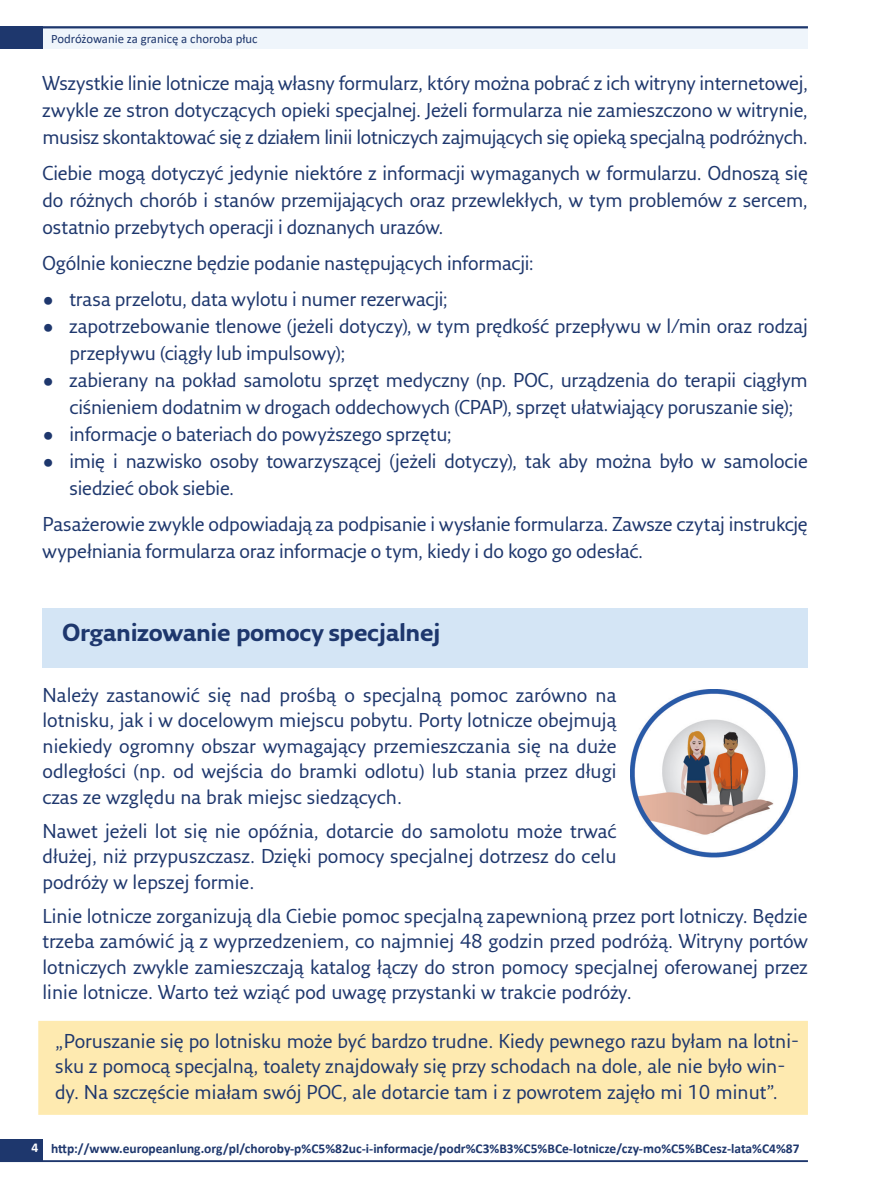
<style>
.page{position:relative;width:893px;height:1191px;background:#fff}
.page>*{position:absolute;margin:0;border:0;box-sizing:border-box;transform-origin:0 0}
.t1{font:700 24px "Fresco Sans Pro";letter-spacing:-.02em;color:#1e376d}
.H___B-head{font:19.5px/25.5px "Fresco Sans Pro";letter-spacing:-.005em;color:#1e376d;text-align:justify}
.t2{font:700 13.5px "Calibri";color:#1e376d}
.t3{font:12.75px "Calibri";color:#1e376d}
.s1{color:#fff}
</style>
<div class="page">
<div style="left:0;top:26px;width:808px;height:23px;background:#eff5fb"></div>
<div style="left:0;top:1138px;width:43px;height:23px;background:#1e376d"></div>
<div style="left:0;top:26px;width:43px;height:23px;background:#1e376d"></div>
<hr style="left:0;top:1160px;width:808px;height:2px;background:#1e376d">
<hr style="left:0;top:26px;width:808px;height:2px;background:#1e376d">
<div style="left:38px;top:1020px;width:770px;height:94px;background:#feeab0"></div>
<div style="left:43px;top:608px;width:765px;height:60px;background:#d4e5f5"></div>
<img style="left:630px;top:689px;width:168px;height:169px">
<p class="t3" style="left:51px;top:29px;width:208px">Podróżowanie za granicę a choroba płuc</p>
<p class="H___B-head" style="left:43px;top:69px;width:767px;line-height:27px">Wszystkie linie lotnicze mają własny formularz, który można pobrać z ich witryny internetowej, zwykle ze stron dotyczących opieki specjalnej. Jeżeli formularza nie zamieszczono w witrynie, musisz skontaktować się z działem linii lotniczych zajmujących się opieką specjalną podróżnych.</p>
<p class="H___B-head" style="left:43px;top:159px;width:767px;line-height:27px">Ciebie mogą dotyczyć jedynie niektóre z informacji wymaganych w formularzu. Odnoszą się do różnych chorób i stanów przemijających oraz przewlekłych, w tym problemów z sercem, ostatnio przebytych operacji i doznanych urazów.</p>
<p class="H___B-head" style="left:43px;top:250px;width:493px">Ogólnie konieczne będzie podanie następujących informacji:</p>
<p class="H___B-head" style="left:43px;top:286px;width:407px">• trasa przelotu, data wylotu i numer rezerwacji;</p>
<p class="H___B-head" style="left:70px;top:312px;width:740px;line-height:27px;text-indent:-27px">• zapotrzebowanie tlenowe (jeżeli dotyczy), w tym prędkość przepływu w l/min oraz rodzaj przepływu (ciągły lub impulsowy);</p>
<p class="H___B-head" style="left:70px;top:366px;width:740px;line-height:27px;text-indent:-27px">• zabierany na pokład samolotu sprzęt medyczny (np. POC, urządzenia do terapii ciągłym ciśnieniem dodatnim w drogach oddechowych (CPAP), sprzęt ułatwiający poruszanie się);</p>
<p class="H___B-head" style="left:43px;top:421px;width:411px">• informacje o bateriach do powyższego sprzętu;</p>
<p class="H___B-head" style="left:70px;top:447px;width:740px;line-height:27px;text-indent:-27px">• imię i nazwisko osoby towarzyszącej (jeżeli dotyczy), tak aby można było w samolocie siedzieć obok siebie.</p>
<p class="H___B-head" style="left:43px;top:510px;width:767px;line-height:27px">Pasażerowie zwykle odpowiadają za podpisanie i wysłanie formularza. Zawsze czytaj instrukcję wypełniania formularza oraz informacje o tym, kiedy i do kogo go odesłać.</p>
<p class="t1" style="left:62px;top:617px;width:380px">Organizowanie pomocy specjalnej</p>
<p class="H___B-head" style="left:43px;top:681px;width:576px">Należy zastanowić się nad prośbą o specjalną pomoc zarówno na lotnisku, jak i w docelowym miejscu pobytu. Porty lotnicze obejmują niekiedy ogromny obszar wymagający przemieszczania się na duże odległości (np. od wejścia do bramki odlotu) lub stania przez długi czas ze względu na brak miejsc siedzących.</p>
<p class="H___B-head" style="left:43px;top:817px;width:576px">Nawet jeżeli lot się nie opóźnia, dotarcie do samolotu może trwać dłużej, niż przypuszczasz. Dzięki pomocy specjalnej dotrzesz do celu podróży w lepszej formie.</p>
<p class="H___B-head" style="left:43px;top:902px;width:767px">Linie lotnicze zorganizują dla Ciebie pomoc specjalną zapewnioną przez port lotniczy. Będzie trzeba zamówić ją z wyprzedzeniem, co najmniej 48 godzin przed podróżą. Witryny portów lotniczych zwykle zamieszczają katalog łączy do stron pomocy specjalnej oferowanej przez linie lotnicze. Warto też wziąć pod uwagę przystanki w trakcie podróży.</p>
<p class="H___B-head" style="left:55px;top:1027px;width:745px;text-align:left">„Poruszanie się po lotnisku może być bardzo trudne. Kiedy pewnego razu byłam na lotni&shy;sku z pomocą specjalną, toalety znajdowały się przy schodach na dole, ale nie było win&shy;dy. Na szczęście miałam swój POC, ale dotarcie tam i z powrotem zajęło mi 10 minut”.</p>
<p class="t2" style="left:31px;top:1139px;width:770px"><span class="s1">4</span> http://www.europeanlung.org/pl/choroby-p%C5%82uc-i-informacje/podr%C3%B3%C5%BCe-lotnicze/czy-mo%C5%BCesz-lata%C4%87</p>
</div>
